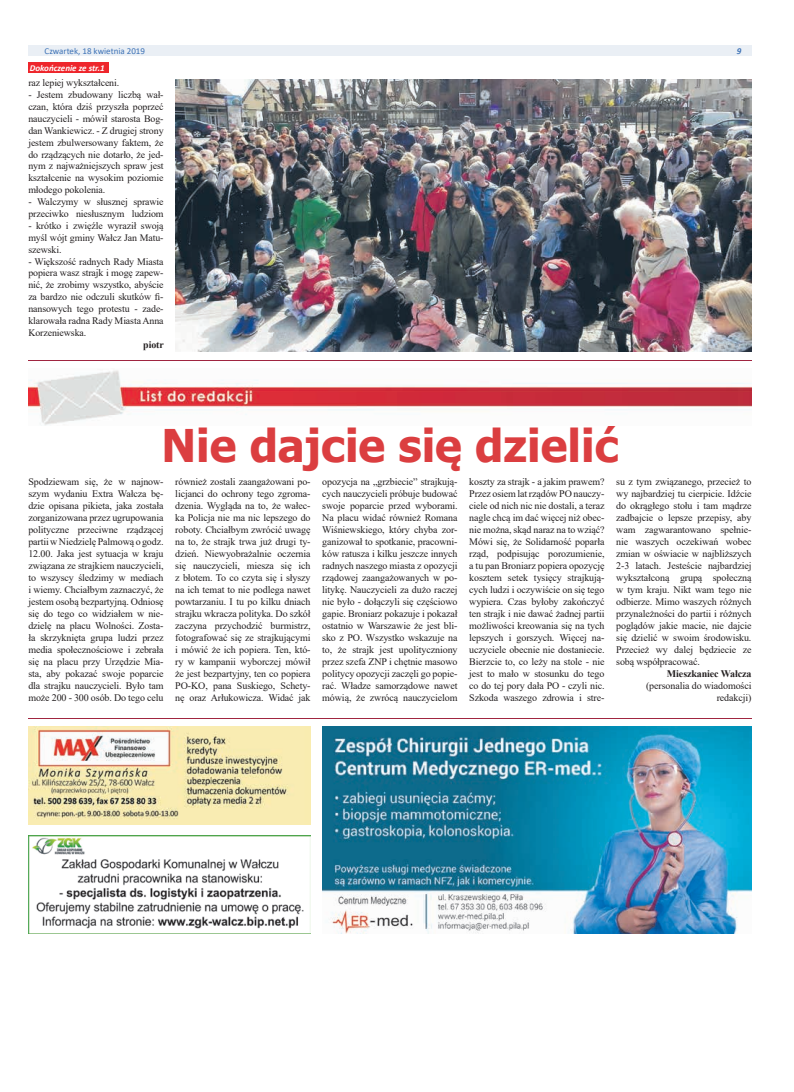
<style>
.page{position:relative;width:794px;height:1092px;background:#fff}
.page>*{position:absolute;margin:0;border:0;box-sizing:border-box;transform-origin:0 0}
.t1{font:700 45px "Tahoma";color:#db3e40}
.t2{font:10px/12px "Times New Roman";letter-spacing:-.01em;color:#231f20;text-align:justify}
.t3{font:700 10px "Times New Roman";letter-spacing:-.01em;color:#231f20}
.t4{font:9.9px/11.9px "Times New Roman";letter-spacing:-.01em;color:#231f20;text-align:justify}
.t5{font:700 9.9px "Times New Roman";letter-spacing:-.01em;color:#231f20}
.t6{font:9px "Calibri";color:#3d72b6}
.t7{font:italic 700 9px "Calibri";color:#fff}
.t8{font:italic 700 9px "Calibri";color:#3d72b6}
</style>
<div class="page">
<div style="left:28px;top:45px;width:723px;height:11px;background:#eaeff5"></div>
<img style="left:322px;top:726px;width:429px;height:207px">
<hr style="left:28px;top:717px;width:723px;height:1px;background:#a02540">
<img style="left:28px;top:835px;width:282px;height:98px">
<div style="left:28px;top:62px;width:81px;height:11px;background:#ee262c"></div>
<img style="left:175px;top:79px;width:576px;height:272px">
<hr style="left:28px;top:360px;width:723px;height:1px;background:#a02540">
<img style="left:28px;top:370px;width:723px;height:55px">
<img style="left:28px;top:726px;width:282px;height:98px">
<p class="t6" style="left:45px;top:44px;width:102px">Czwartek, 18 kwietnia 2019</p>
<p class="t8" style="left:736px;top:44px;width:6px">9</p>
<p class="t4" style="left:28px;top:77px;width:92px">raz lepiej wykształceni.</p>
<p class="t4" style="left:28px;top:89px;width:137px">- Jestem zbudowany liczbą wał&shy;czan, która dziś przyszła poprzeć nauczycieli - mówił starosta Bog&shy;dan Wankiewicz. - Z drugiej strony jestem zbulwersowany faktem, że do rządzących nie dotarło, że jed&shy;nym z najważniejszych spraw jest kształcenie na wysokim poziomie młodego pokolenia.</p>
<p class="t4" style="left:28px;top:195px;width:137px">- Walczymy w słusznej sprawie przeciwko niesłusznym ludziom</p>
<p class="t4" style="left:28px;top:219px;width:137px">- krótko i zwięźle wyraził swoją myśl wójt gminy Wałcz Jan Matu&shy;szewski.</p>
<p class="t4" style="left:28px;top:255px;width:137px">- Większość radnych Rady Miasta popiera wasz strajk i mogę zapew&shy;nić, że zrobimy wszystko, abyście za bardzo nie odczuli skutków fi&shy;nansowych tego protestu - zade&shy;klarowała radna Rady Miasta Anna Korzeniewska.</p>
<p class="t5" style="left:143px;top:337px;width:22px">piotr</p>
<p class="t7" style="left:30px;top:61px;width:76px">Dokończenie ze str.1</p>
<h1 class="t1" style="left:161px;top:414px;width:458px">Nie dajcie się dzielić</h1>
<p class="t2" style="left:28px;top:475px;width:137px">Spodziewam się, że w najnow&shy;szym wydaniu Extra Wałcza bę&shy;dzie opisana pikieta, jaka została zorganizowana przez ugrupowania polityczne przeciwne rządzącej partii w Niedzielę Palmową o godz.<br>12.00. Jaka jest sytuacja w kraju związana ze strajkiem nauczycieli, to wszyscy śledzimy w mediach i wiemy. Chciałbym zaznaczyć, że jestem osobą bezpartyjną. Odniosę się do tego co widziałem w nie&shy;dzielę na placu Wolności. Zosta&shy;ła skrzyknięta grupa ludzi przez media społecznościowe i zebrała się na placu przy Urzędzie Mia&shy;sta, aby pokazać swoje poparcie dla strajku nauczycieli. Było tam może 200 - 300 osób. Do tego celu</p>
<p class="t2" style="left:175px;top:475px;width:137px">również zostali zaangażowani po&shy;licjanci do ochrony tego zgroma&shy;dzenia. Wygląda na to, że wałec&shy;ka Policja nie ma nic lepszego do roboty. Chciałbym zwrócić uwagę na to, że strajk trwa już drugi ty&shy;dzień. Niewyobrażalnie oczernia się nauczycieli, miesza się ich z błotem. To co czyta się i słyszy na ich temat to nie podlega nawet powtarzaniu. I tu po kilku dniach strajku wkracza polityka. Do szkół zaczyna przychodzić burmistrz, fotografować się ze strajkującymi i mówić że ich popiera. Ten, któ&shy;ry w kampanii wyborczej mówił że jest bezpartyjny, ten co popiera PO-KO, pana Suskiego, Schety&shy;nę oraz Arłukowicza. Widać jak</p>
<p class="t2" style="left:322px;top:475px;width:137px">opozycja na „grzbiecie” strajkują&shy;cych nauczycieli próbuje budować swoje poparcie przed wyborami.<br>Na placu widać również Romana Wiśniewskiego, który chyba zor&shy;ganizował to spotkanie, pracowni&shy;ków ratusza i kilku jeszcze innych radnych naszego miasta z opozycji rządowej zaangażowanych w po&shy;litykę. Nauczycieli za dużo raczej nie było - dołączyli się częściowo gapie. Broniarz pokazuje i pokazał ostatnio w Warszawie że jest bli&shy;sko z PO. Wszystko wskazuje na to, że strajk jest upolityczniony przez szefa ZNP i chętnie masowo politycy opozycji zaczęli go popie&shy;rać. Władze samorządowe nawet mówią, że zwrócą nauczycielom</p>
<p class="t2" style="left:469px;top:475px;width:137px">koszty za strajk - a jakim prawem?<br>Przez osiem lat rządów PO nauczy&shy;ciele od nich nic nie dostali, a teraz nagle chcą im dać więcej niż obec&shy;nie można, skąd naraz na to wziąć?<br>Mówi się, że Solidarność poparła rząd, podpisując porozumienie, a tu pan Broniarz popiera opozycję kosztem setek tysięcy strajkują&shy;cych ludzi i oczywiście on się tego wypiera. Czas byłoby zakończyć ten strajk i nie dawać żadnej partii możliwości kreowania się na tych lepszych i gorszych. Więcej na&shy;uczyciele obecnie nie dostaniecie.<br>Bierzcie to, co leży na stole - nie jest to mało w stosunku do tego co do tej pory dała PO - czyli nic.<br>Szkoda waszego zdrowia i stre-</p>
<p class="t2" style="left:616px;top:475px;width:137px">su z tym związanego, przecież to wy najbardziej tu cierpicie. Idźcie do okrągłego stołu i tam mądrze zadbajcie o lepsze przepisy, aby wam zagwarantowano spełnie&shy;nie waszych oczekiwań wobec zmian w oświacie w najbliższych 2-3 latach. Jesteście najbardziej wykształconą grupą społeczną w tym kraju. Nikt wam tego nie odbierze. Mimo waszych różnych przynależności do partii i różnych poglądów jakie macie, nie dajcie się dzielić w swoim środowisku.<br>Przecież wy dalej będziecie ze sobą współpracować.</p>
<p class="t3" style="left:667px;top:666px;width:86px">Mieszkaniec Wałcza</p>
<p class="t2" style="left:646px;top:679px;width:107px;text-align:right">(personalia do wiadomości redakcji)</p>
</div>
